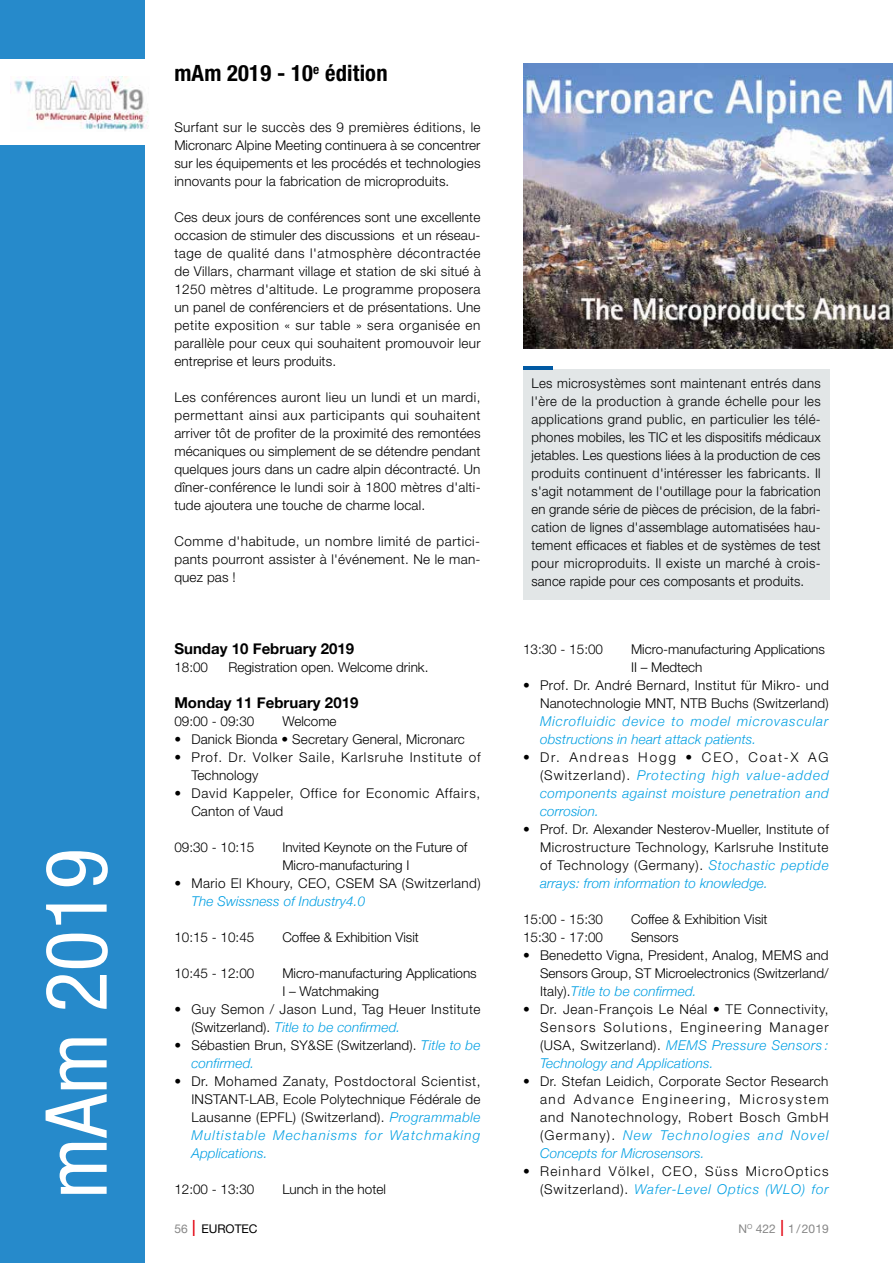
<style>
.page{position:relative;width:893px;height:1263px;background:#fff}
.page>*{position:absolute;margin:0;border:0;box-sizing:border-box;transform-origin:0 0}
.t1{font:condensed 85.5px "Helvetica Neue";color:#fff}
.t2{font:700 condensed 22.5px "Helvetica Neue";letter-spacing:.01em;color:#000}
.t3{font:700 15px "Helvetica Neue";color:#000}
.t4{font:300 13.5px/18px "Helvetica Neue";letter-spacing:.01em;color:#000;text-align:justify}
.t5{font:italic 300 13.5px/18px "Helvetica Neue";letter-spacing:.035em;color:#009fe3;text-align:justify}
.t6{font:300 13.5px/18px "Helvetica Neue";letter-spacing:.035em;color:#000}
.t7{font:italic 300 13.5px/18px "Helvetica Neue";letter-spacing:.07em;color:#009fe3}
.t8{font:300 13.5px/18px "Helvetica Neue";letter-spacing:.055em;color:#000}
.t9{font:300 13.5px/18px "Helvetica Neue";letter-spacing:.065em;color:#000}
.t10{font:italic 300 13.5px "Helvetica Neue";letter-spacing:.065em;color:#009fe3}
.t11{font:300 13.5px "Helvetica Neue";letter-spacing:.095em;color:#000}
.t12{font:italic 300 13.5px "Helvetica Neue";letter-spacing:.01em;color:#009fe3}
.t13{font:12px "Helvetica Neue";color:#878787}
.t14{font:12px "Helvetica Neue";color:#000}
.s1{font-style:italic;color:#009fe3}
.s2{font-style:normal;color:#000}
.s3{color:#878787}
.s4{font-weight:300;font-stretch:condensed;font-size:22.5px;color:#e30613}
</style>
<div class="page">
<img style="left:523px;top:64px;width:370px;height:284px">
<div style="left:523px;top:369px;width:306px;height:231px;background:#e2e6e7"></div>
<hr style="left:523px;top:366px;width:30px;height:4px;background:#0059a3">
<div style="left:0;top:0;width:145px;height:1263px;background:#268acb"></div>
<div style="left:0;top:61px;width:145px;height:84px;background:#fff"></div>
<img style="left:10px;top:77px;width:139px;height:54px">
<h1 class="t1" style="left:27px;top:1199px;width:352px;rotate:-90deg">mAm 2019</h1>
<h2 class="t2" style="left:174px;top:60px;width:215px">mAm 2019 - 10<sup>e</sup> édition</h2>
<p class="t4" style="left:174px;top:118px;width:308px">Surfant sur le succès des 9 premières éditions, le Micronarc Alpine Meeting continuera à se concentrer sur les équipements et les procédés et technologies innovants pour la fabrication de microproduits.</p>
<p class="t4" style="left:174px;top:208px;width:308px">Ces deux jours de conférences sont une excellente occasion de stimuler des discussions et un réseau&shy;tage de qualité dans l'atmosphère décontractée de Villars, charmant village et station de ski situé à 1250 mètres d'altitude. Le programme proposera un panel de conférenciers et de présentations. Une petite exposition « sur table » sera organisée en parallèle pour ceux qui souhaitent promouvoir leur entreprise et leurs produits.</p>
<p class="t4" style="left:174px;top:388px;width:308px">Les conférences auront lieu un lundi et un mardi, permettant ainsi aux participants qui souhaitent arriver tôt de profiter de la proximité des remontées mécaniques ou simplement de se détendre pendant quelques jours dans un cadre alpin décontracté. Un dîner-conférence le lundi soir à 1800 mètres d'alti&shy;tude ajoutera une touche de charme local.</p>
<p class="t4" style="left:174px;top:532px;width:308px">Comme d'habitude, un nombre limité de partici&shy;pants pourront assister à l'événement. Ne le man&shy;quez pas !</p>
<p class="t3" style="left:174px;top:637px;width:181px">Sunday 10 February 2019</p>
<p class="t4" style="left:174px;top:658px;width:35px">18:00</p>
<p class="t4" style="left:228px;top:658px;width:202px">Registration open. Welcome drink.</p>
<p class="t3" style="left:174px;top:691px;width:186px">Monday 11 February 2019</p>
<p class="t4" style="left:174px;top:712px;width:82px">09:00 - 09:30</p>
<p class="t4" style="left:282px;top:712px;width:56px">Welcome</p>
<p class="t4" style="left:174px;top:730px;width:292px">• Danick Bionda • Secretary General, Micronarc</p>
<p class="t9" style="left:191px;top:748px;width:291px;text-indent:-17px">• Prof. Dr. Volker Saile, Karlsruhe Institute of<br>Technology</p>
<p class="t8" style="left:191px;top:784px;width:290px;text-indent:-17px">• David Kappeler, Office for Economic Affairs,<br>Canton of Vaud</p>
<p class="t4" style="left:174px;top:838px;width:82px">09:30 - 10:15</p>
<p class="t4" style="left:282px;top:838px;width:187px">Invited Keynote on the Future of<br>Micro-manufacturing I</p>
<p class="t6" style="left:174px;top:874px;width:308px">• Mario El Khoury, CEO, CSEM SA (Switzerland)</p>
<p class="t12" style="left:191px;top:890px;width:175px">The Swissness of Industry4.0</p>
<p class="t4" style="left:174px;top:928px;width:82px">10:15 - 10:45</p>
<p class="t4" style="left:282px;top:928px;width:138px">Coffee &amp; Exhibition Visit</p>
<p class="t4" style="left:174px;top:964px;width:82px">10:45 - 12:00</p>
<p class="t4" style="left:282px;top:964px;width:196px">Micro-manufacturing Applications<br>I – Watchmaking</p>
<p class="t6" style="left:191px;top:1000px;width:291px;text-indent:-17px">• Guy Semon / Jason Lund, Tag Heuer Institute (Switzerland). <span class="s1">Title to be confirmed.</span></p>
<p class="t4" style="left:191px;top:1036px;width:291px;text-indent:-17px">• Sébastien Brun, SY&amp;SE (Switzerland). <span class="s1">Title to be confirmed.</span></p>
<p class="t4" style="left:191px;top:1072px;width:291px;text-indent:-17px">• Dr. Mohamed Zanaty, Postdoctoral Scientist, INSTANT-LAB, Ecole Polytechnique Fédérale de Lausanne (EPFL) (Switzerland). <span class="s1">Programmable Multistable Mechanisms for Watchmaking Applications.</span></p>
<p class="t4" style="left:174px;top:1180px;width:82px">12:00 - 13:30</p>
<p class="t4" style="left:282px;top:1180px;width:105px">Lunch in the hotel</p>
<p class="t4" style="left:531px;top:374px;width:291px">Les microsystèmes sont maintenant entrés dans l'ère de la production à grande échelle pour les applications grand public, en particulier les télé&shy;phones mobiles, les TIC et les dispositifs médicaux jetables. Les questions liées à la production de ces produits continuent d'intéresser les fabricants. Il s'agit notamment de l'outillage pour la fabrication en grande série de pièces de précision, de la fabri&shy;cation de lignes d'assemblage automatisées hau&shy;tement efficaces et fiables et de systèmes de test pour microproduits. Il existe un marché à crois&shy;sance rapide pour ces composants et produits.</p>
<p class="t4" style="left:523px;top:640px;width:82px">13:30 - 15:00</p>
<p class="t4" style="left:631px;top:640px;width:195px">Micro-manufacturing Applications<br>II – Medtech</p>
<p class="t4" style="left:523px;top:676px;width:307px;text-align:right">• Prof. Dr. André Bernard, Institut für Mikro- und<br>Nanotechnologie MNT, NTB Buchs (Switzerland)</p>
<p class="t7" style="left:540px;top:711px;width:290px">Microfluidic device to model microvascular obstructions in heart attack patients.</p>
<p class="t5" style="left:540px;top:747px;width:290px;text-indent:-17px"><span class="s2">• Dr. Andreas Hogg • CEO, Coat-X AG (Switzerland).</span> Protecting high value-added components against moisture penetration and corrosion.</p>
<p class="t4" style="left:540px;top:820px;width:290px;text-indent:-17px">• Prof. Dr. Alexander Nesterov-Mueller, Institute of Microstructure Technology, Karlsruhe Institute of Technology (Germany). <span class="s1">Stochastic peptide arrays: from information to knowledge.</span></p>
<p class="t4" style="left:523px;top:910px;width:82px">15:00 - 15:30</p>
<p class="t4" style="left:631px;top:910px;width:138px">Coffee &amp; Exhibition Visit</p>
<p class="t4" style="left:523px;top:928px;width:82px">15:30 - 17:00</p>
<p class="t4" style="left:631px;top:928px;width:49px">Sensors</p>
<p class="t4" style="left:540px;top:946px;width:290px;text-indent:-17px">• Benedetto Vigna, President, Analog, MEMS and Sensors Group, ST Microelectronics (Switzerland/ Italy).<span class="s1">Title to be confirmed.</span></p>
<p class="t4" style="left:540px;top:1000px;width:290px;text-indent:-17px">• Dr. Jean-François Le Néal • TE Connectivity, Sensors Solutions, Engineering Manager (USA, Switzerland). <span class="s1">MEMS Pressure Sensors :<br>Technology and Applications.</span></p>
<p class="t4" style="left:540px;top:1072px;width:290px;text-indent:-17px">• Dr. Stefan Leidich, Corporate Sector Research and Advance Engineering, Microsystem and Nanotechnology, Robert Bosch GmbH (Germany). <span class="s1">New Technologies and Novel Concepts for Microsensors.</span></p>
<p class="t11" style="left:523px;top:1163px;width:307px">• Reinhard Völkel, CEO, Süss MicroOptics</p>
<p class="t10" style="left:540px;top:1178px;width:290px"><span class="s2">(Switzerland).</span> Wafer-Level Optics (WLO) for</p>
<p class="t14" style="left:174px;top:1221px;width:85px"><span class="s3">56</span> <span class="s4">I</span> EUROTEC</p>
<p class="t13" style="left:738px;top:1221px;width:92px">N<sup>O</sup> 422 <span class="s4">I</span> 1/2019</p>
</div>
